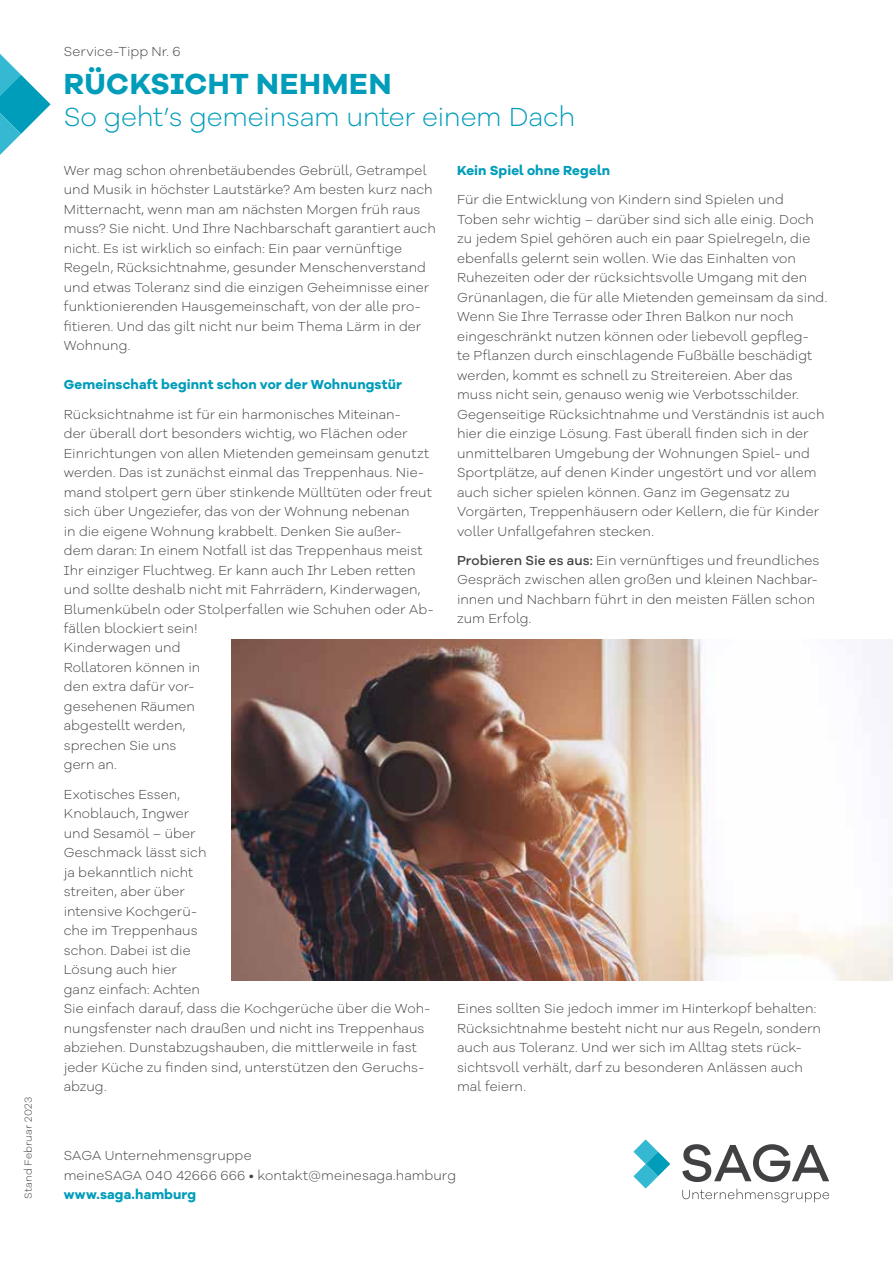
<style>
.page{position:relative;width:893px;height:1263px;background:#fff}
.page>*{position:absolute;margin:0;border:0;box-sizing:border-box;transform-origin:0 0}
.t1{font:700 30px "Galano Grotesque Alt";letter-spacing:.015em;color:#009dba}
.t2{font:300 27px "Galano Grotesque Alt";letter-spacing:-.01em;color:#009dba}
.t3{font:300 13.5px/19.5px "Galano Grotesque Alt";letter-spacing:.005em;color:#414043}
.t4{font:700 13.5px "Galano Grotesque Alt";letter-spacing:.01em;color:#009dba}
.t5{font:300 10.5px "Galano Grotesque Alt";letter-spacing:.02em;color:#414043}
.s1{font-weight:500}
</style>
<div class="page">
<svg style="left:0;top:54px;width:51px;height:101px"></svg>
<svg style="left:633px;top:1139px;width:37px;height:49px"></svg>
<svg style="left:682px;top:1144px;width:147px;height:38px"></svg>
<svg style="left:682px;top:1188px;width:147px;height:14px"></svg>
<img style="left:232px;top:639px;width:661px;height:341px">
<p class="t5" style="left:21px;top:1199px;width:103px;rotate:-90deg">Stand Februar 2023</p>
<p class="t3" style="left:64px;top:41px;width:118px">Service-Tipp Nr. 6</p>
<h1 class="t1" style="left:64px;top:64px;width:329px">Rücksicht nehmen</h1>
<h2 class="t2" style="left:64px;top:100px;width:513px">So geht’s gemeinsam unter einem Dach</h2>
<p class="t3" style="left:64px;top:160px;width:374px">Wer mag schon ohrenbetäubendes Gebrüll, Getrampel und Musik in höchster Lautstärke? Am besten kurz nach Mitternacht, wenn man am nächsten Morgen früh raus muss? Sie nicht. Und Ihre Nachbarschaft garantiert auch nicht. Es ist wirklich so einfach: Ein paar vernünftige Regeln, Rücksichtnahme, gesunder Menschenverstand und etwas Toleranz sind die einzigen Geheimnisse einer funktionierenden Hausgemeinschaft, von der alle pro&shy;fitieren. Und das gilt nicht nur beim Thema Lärm in der Wohnung.</p>
<p class="t4" style="left:64px;top:376px;width:340px">Gemeinschaft beginnt schon vor der Wohnungstür</p>
<p class="t3" style="left:64px;top:404px;width:371px">Rücksichtnahme ist für ein harmonisches Miteinan-<br>der überall dort besonders wichtig, wo Flächen oder Einrichtungen von allen Mietenden gemeinsam genutzt werden. Das ist zunächst einmal das Treppenhaus. Nie&shy;mand stolpert gern über stinkende Mülltüten oder freut sich über Ungeziefer, das von der Wohnung nebenan<br>in die eigene Wohnung krabbelt. Denken Sie außer&shy;dem daran: In einem Notfall ist das Treppenhaus meist Ihr einziger Fluchtweg. Er kann auch Ihr Leben retten und sollte deshalb nicht mit Fahrrädern, Kinderwagen, Blumenkübeln oder Stolperfallen wie Schuhen oder Ab&shy;fällen blockiert sein!<br>Kinderwagen und<br>Rollatoren können in<br>den extra dafür vor-<br>gesehenen Räumen<br>abgestellt werden,<br>sprechen Sie uns<br>gern an.</p>
<p class="t3" style="left:64px;top:784px;width:368px">Exotisches Essen,<br>Knoblauch, Ingwer<br>und Sesamöl – über<br>Geschmack lässt sich<br>ja bekanntlich nicht<br>streiten, aber über<br>intensive Kochgerü-<br>che im Treppenhaus<br>schon. Dabei ist die<br>Lösung auch hier<br>ganz einfach: Achten<br>Sie einfach darauf, dass die Kochgerüche über die Woh&shy;nungsfenster nach draußen und nicht ins Treppenhaus abziehen. Dunstabzugshauben, die mittlerweile in fast jeder Küche zu finden sind, unterstützen den Geruchs&shy;abzug.</p>
<p class="t4" style="left:457px;top:161px;width:154px">Kein Spiel ohne Regeln</p>
<p class="t3" style="left:457px;top:189px;width:372px">Für die Entwicklung von Kindern sind Spielen und Toben sehr wichtig – darüber sind sich alle einig. Doch zu jedem Spiel gehören auch ein paar Spielregeln, die ebenfalls gelernt sein wollen. Wie das Einhalten von Ruhezeiten oder der rücksichtsvolle Umgang mit den Grünanlagen, die für alle Mietenden gemeinsam da sind.<br>Wenn Sie Ihre Terrasse oder Ihren Balkon nur noch eingeschränkt nutzen können oder liebevoll gepfleg-<br>te Pflanzen durch einschlagende Fußbälle beschädigt werden, kommt es schnell zu Streitereien. Aber das muss nicht sein, genauso wenig wie Verbotsschilder.<br>Gegenseitige Rücksichtnahme und Verständnis ist auch hier die einzige Lösung. Fast überall finden sich in der unmittelbaren Umgebung der Wohnungen Spiel- und Sportplätze, auf denen Kinder ungestört und vor allem auch sicher spielen können. Ganz im Gegensatz zu Vorgärten, Treppenhäusern oder Kellern, die für Kinder voller Unfallgefahren stecken.</p>
<p class="t3" style="left:457px;top:550px;width:364px"><span class="s1">Probieren Sie es aus:</span> Ein vernünftiges und freundliches Gespräch zwischen allen großen und kleinen Nachbar&shy;innen und Nachbarn führt in den meisten Fällen schon zum Erfolg.</p>
<p class="t3" style="left:457px;top:998px;width:365px">Eines sollten Sie jedoch immer im Hinterkopf behalten:<br>Rücksichtnahme besteht nicht nur aus Regeln, sondern auch aus Toleranz. Und wer sich im Alltag stets rück&shy;sichtsvoll verhält, darf zu besonderen Anlässen auch mal feiern.</p>
<p class="t3" style="left:64px;top:1145px;width:394px">SAGA Unternehmensgruppe<br>meineSAGA 040 42666 666 • kontakt@meinesaga.hamburg</p>
<p class="t4" style="left:64px;top:1186px;width:134px">www.saga.hamburg</p>
</div>
